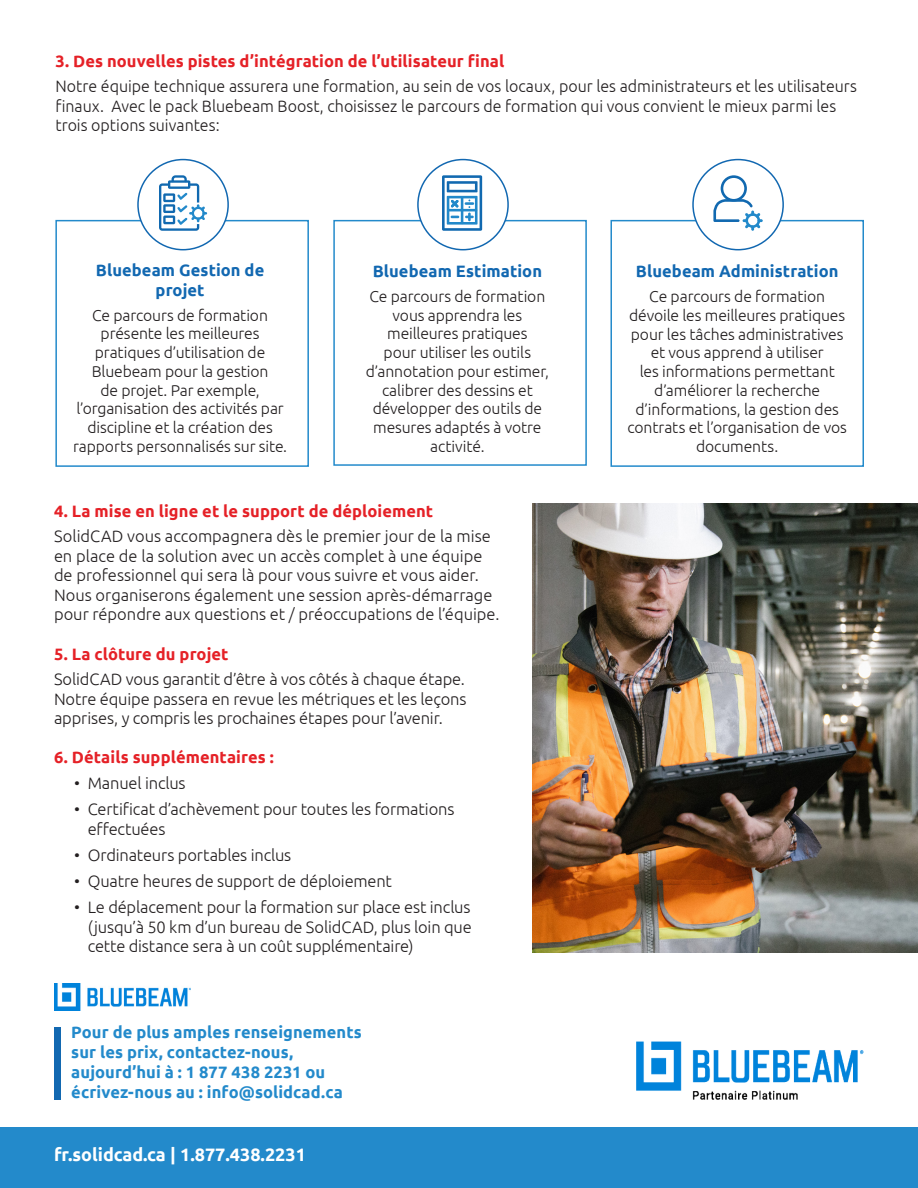
<style>
.page{position:relative;width:918px;height:1188px;background:#fff}
.page>*{position:absolute;margin:0;border:0;box-sizing:border-box;transform-origin:0 0}
.t1{font:700 18px "Ubuntu";color:#fff}
.Body_EN{font:300 16.5px/19.5px "Ubuntu";color:#231f20}
.Header_2{font:700 16.5px "Ubuntu";letter-spacing:.005em;color:#e52127}
.CTA{font:700 16.5px/19.8px "Ubuntu";letter-spacing:.005em;color:#238acb}
.Header_2-2{font:700 16.5px/19.8px "Ubuntu";letter-spacing:.005em;color:#1268b1;text-align:center}
.Body_FR{font:300 15.75px/18.8px "Ubuntu";letter-spacing:-.005em;color:#231f20;text-align:center}
</style>
<div class="page">
<div style="left:0;top:1127px;width:918px;height:61px;background:#238acb"></div>
<img style="left:636px;top:1042px;width:228px;height:57px">
<div style="left:54px;top:1027px;width:7px;height:73px;background:#1268b1"></div>
<img style="left:54px;top:984px;width:136px;height:27px">
<div style="left:610px;top:220px;width:254px;height:247px;background:#fff;border:2px solid #238acb"></div>
<div style="left:333px;top:220px;width:254px;height:246px;background:#fff;border:2px solid #238acb"></div>
<div style="left:55px;top:220px;width:254px;height:247px;background:#fff;border:2px solid #238acb"></div>
<div style="left:138px;top:160px;width:90px;height:90px;background:#fff;border-radius:50%"></div>
<div style="left:137px;top:159px;width:92px;height:91px;border:2px solid #1268b1;border-radius:50%"></div>
<svg style="left:159px;top:175px;width:48px;height:56px"></svg>
<div style="left:418px;top:160px;width:90px;height:90px;background:#fff;border-radius:50%"></div>
<div style="left:417px;top:159px;width:92px;height:91px;border:2px solid #1268b1;border-radius:50%"></div>
<svg style="left:442px;top:175px;width:40px;height:56px"></svg>
<div style="left:693px;top:160px;width:90px;height:90px;background:#fff;border-radius:50%"></div>
<div style="left:692px;top:159px;width:92px;height:91px;border:2px solid #1268b1;border-radius:50%"></div>
<svg style="left:713px;top:175px;width:50px;height:56px"></svg>
<img style="left:532px;top:504px;width:386px;height:449px">
<p class="Header_2" style="left:55px;top:51px;width:450px">3. Des nouvelles pistes d’intégration de l’utilisateur final</p>
<p class="Body_EN" style="left:55px;top:76px;width:803px">Notre équipe technique assurera une formation, au sein de vos locaux, pour les administrateurs et les utilisateurs finaux. Avec le pack Bluebeam Boost, choisissez le parcours de formation qui vous convient le mieux parmi les trois options suivantes:</p>
<p class="Header_2-2" style="left:96px;top:260px;width:170px">Bluebeam Gestion de projet</p>
<p class="Body_FR" style="left:73px;top:305px;width:216px">Ce parcours de formation présente les meilleures pratiques d’utilisation de<br>Bluebeam pour la gestion<br>de projet. Par exemple, l’organisation des activités par discipline et la création des rapports personnalisés sur site.</p>
<p class="Header_2-2" style="left:373px;top:261px;width:171px">Bluebeam Estimation</p>
<p class="Body_FR" style="left:366px;top:287px;width:185px">Ce parcours de formation vous apprendra les meilleures pratiques<br>pour utiliser les outils d’annotation pour estimer, calibrer des dessins et développer des outils de mesures adaptés à votre activité.</p>
<p class="Header_2" style="left:54px;top:501px;width:381px">4. La mise en ligne et le support de déploiement</p>
<p class="Body_EN" style="left:54px;top:526px;width:447px">SolidCAD vous accompagnera dès le premier jour de la mise en place de la solution avec un accès complet à une équipe de professionnel qui sera là pour vous suivre et vous aider.<br>Nous organiserons également une session après-démarrage pour répondre aux questions et / préoccupations de l’équipe.</p>
<p class="Header_2" style="left:54px;top:644px;width:176px">5. La clôture du projet</p>
<p class="Body_EN" style="left:54px;top:669px;width:414px;text-align:justify">SolidCAD vous garantit d’être à vos côtés à chaque étape.<br>Notre équipe passera en revue les métriques et les leçons apprises, y compris les prochaines étapes pour l’avenir.</p>
<p class="Header_2" style="left:54px;top:747px;width:221px">6. Détails supplémentaires :</p>
<p class="Body_EN" style="left:74px;top:773px;width:113px">• Manuel inclus</p>
<p class="Body_EN" style="left:88px;top:799px;width:368px;text-indent:-14px">• Certificat d’achèvement pour toutes les formations effectuées</p>
<p class="Body_EN" style="left:74px;top:845px;width:219px">• Ordinateurs portables inclus</p>
<p class="Body_EN" style="left:74px;top:871px;width:319px">• Quatre heures de support de déploiement</p>
<p class="Body_EN" style="left:88px;top:897px;width:386px;text-align:justify;text-indent:-14px">• Le déplacement pour la formation sur place est inclus (jusqu’à 50 km d’un bureau de SolidCAD, plus loin que cette distance sera à un coût supplémentaire)</p>
<p class="CTA" style="left:71px;top:1022px;width:292px">Pour de plus amples renseignements sur les prix, contactez-nous, aujourd’hui à : 1 877 438 2231 ou écrivez-nous au : info@solidcad.ca</p>
<p class="t1" style="left:54px;top:1144px;width:253px">fr.solidcad.ca | 1.877.438.2231</p>
<p class="Header_2-2" style="left:636px;top:261px;width:204px">Bluebeam Administration</p>
<p class="Body_FR" style="left:628px;top:287px;width:221px">Ce parcours de formation dévoile les meilleures pratiques pour les tâches administratives et vous apprend à utiliser<br>les informations permettant d’améliorer la recherche d’informations, la gestion des contrats et l’organisation de vos documents.</p>
</div>
